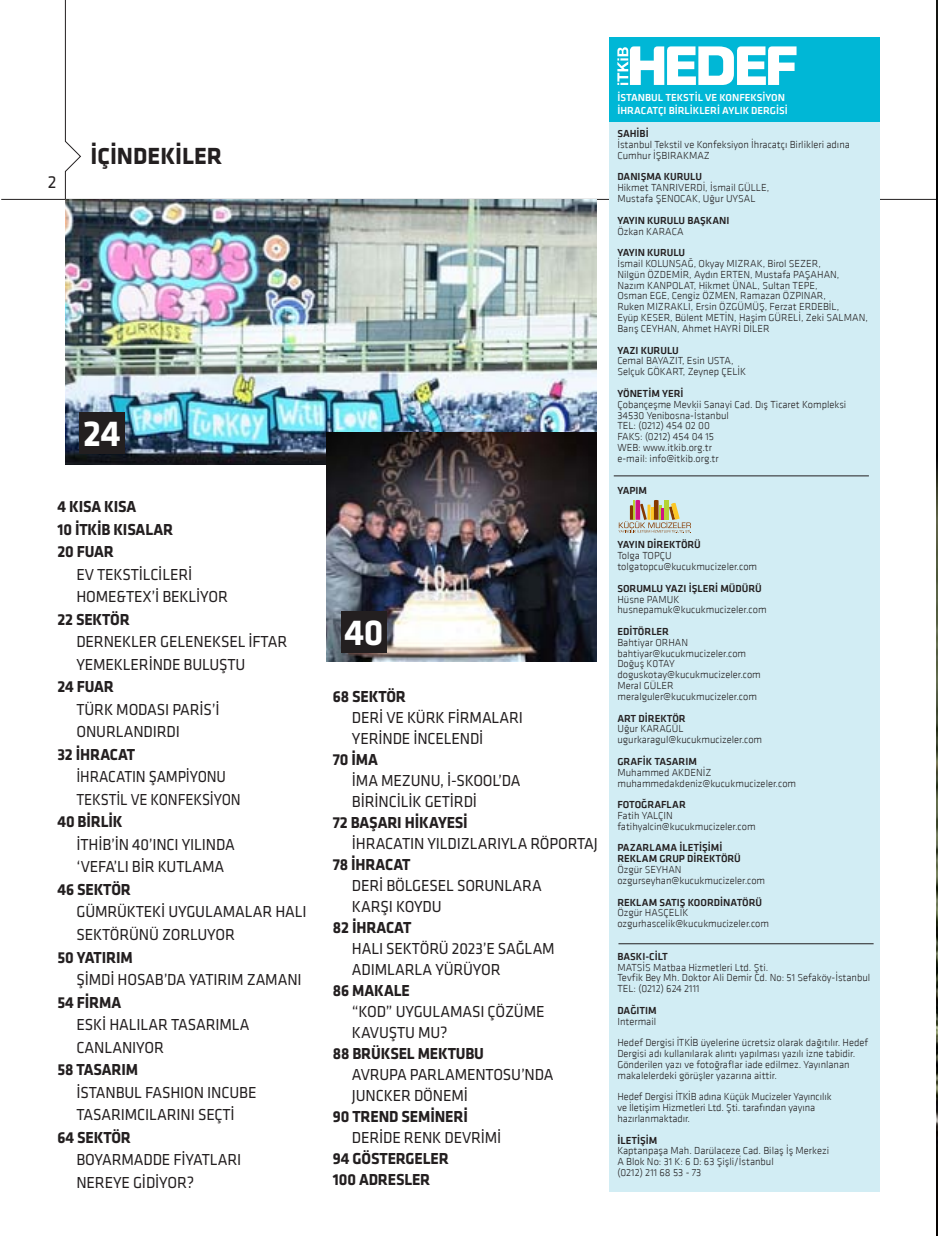
<style>
.page{position:relative;width:938px;height:1236px;background:#fff}
.page>*{position:absolute;margin:0;border:0;box-sizing:border-box;transform-origin:0 0}
.t1{font:700 37.5px "Klavika";color:#fff;scale:.95 1}
.t2{font:700 24px "Klavika";color:#231f20}
.t3{font:18px "Klavika";color:#231f20}
.t4{font:16.5px/22.5px "Klavika";letter-spacing:-.01em;color:#231f20;scale:.95 1}
.t5{font:700 16.5px "Klavika";letter-spacing:-.01em;color:#231f20;scale:.95 1}
.t6{font:16.5px "Klavika";letter-spacing:-.01em;color:#231f20;scale:.91 1}
.t7{font:300 10.5px/10.8px "Klavika";color:#231f20}
.t8{font:500 10.5px "Klavika";color:#231f20}
.t9{font:500 10.5px/12px "Klavika";color:#fff}
</style>
<div class="page">
<svg style="left:65px;top:0;width:16px;height:199px"></svg>
<hr style="left:1px;top:199px;width:936px;height:1px;background:#231f20">
<div style="left:609px;top:37px;width:270px;height:1155px;background:#d2edf4"></div>
<div style="left:609px;top:37px;width:270px;height:85px;background:#00b7d6"></div>
<svg style="left:617px;top:46px;width:179px;height:39px"></svg>
<hr style="left:614px;top:475px;width:255px;height:1px;background:#231f20">
<hr style="left:618px;top:943px;width:256px;height:1px;background:#231f20">
<svg style="left:618px;top:500px;width:73px;height:33px"></svg>
<img style="left:937px;top:2px;width:1px;height:1231px">
<img style="left:65px;top:200px;width:532px;height:265px">
<img style="left:326px;top:433px;width:271px;height:228px">
<div style="left:79px;top:412px;width:46px;height:41px;background:#231f20"></div>
<div style="left:341px;top:611px;width:45px;height:42px;background:#231f20"></div>
<p class="t3" style="left:48px;top:172px;width:10px">2</p>
<h2 class="t2" style="left:91px;top:142px;width:133px">İÇİNDEKİLER</h2>
<p class="t1" style="left:83px;top:413px;width:41px">24</p>
<p class="t5" style="left:57px;top:498px;width:85px">4 KISA KISA</p>
<p class="t5" style="left:57px;top:520px;width:123px">10 İTKİB KISALAR</p>
<p class="t5" style="left:57px;top:543px;width:61px">20 FUAR</p>
<p class="t4" style="left:76px;top:563px;width:123px">EV TEKSTİLCİLERİ</p>
<p class="t4" style="left:76px;top:586px;width:161px">HOME&amp;TEX’İ BEKLİYOR</p>
<p class="t5" style="left:57px;top:610px;width:78px">22 SEKTÖR</p>
<p class="t4" style="left:76px;top:631px;width:223px">DERNEKLER GELENEKSEL İFTAR<br>YEMEKLERİNDE BULUŞTU</p>
<p class="t5" style="left:57px;top:678px;width:61px">24 FUAR</p>
<p class="t4" style="left:76px;top:698px;width:152px">TÜRK MODASI PARİS’İ<br>ONURLANDIRDI</p>
<p class="t5" style="left:57px;top:745px;width:83px">32 İHRACAT</p>
<p class="t6" style="left:76px;top:768px;width:166px">İHRACATIN ŞAMPİYONU</p>
<p class="t6" style="left:76px;top:790px;width:182px">TEKSTİL VE KONFEKSİYON</p>
<p class="t5" style="left:57px;top:813px;width:70px">40 BİRLİK</p>
<p class="t4" style="left:76px;top:833px;width:168px">İTHİB’İN 40’INCI YILINDA</p>
<p class="t4" style="left:76px;top:856px;width:157px">‘VEFA’LI BİR KUTLAMA</p>
<p class="t5" style="left:57px;top:880px;width:79px">46 SEKTÖR</p>
<p class="t4" style="left:76px;top:901px;width:244px">GÜMRÜKTEKİ UYGULAMALAR HALI<br>SEKTÖRÜNÜ ZORLUYOR</p>
<p class="t5" style="left:57px;top:948px;width:81px">50 YATIRIM</p>
<p class="t4" style="left:76px;top:968px;width:239px">ŞİMDİ HOSAB’DA YATIRIM ZAMANI</p>
<p class="t5" style="left:57px;top:993px;width:69px">54 FİRMA</p>
<p class="t4" style="left:76px;top:1013px;width:184px">ESKİ HALILAR TASARIMLA<br>CANLANIYOR</p>
<p class="t5" style="left:57px;top:1060px;width:86px">58 TASARIM</p>
<p class="t4" style="left:76px;top:1081px;width:191px">İSTANBUL FASHION INCUBE<br>TASARIMCILARINI SEÇTİ</p>
<p class="t5" style="left:57px;top:1128px;width:79px">64 SEKTÖR</p>
<p class="t4" style="left:76px;top:1148px;width:175px">BOYARMADDE FİYATLARI</p>
<p class="t4" style="left:76px;top:1171px;width:125px">NEREYE GİDİYOR?</p>
<p class="t1" style="left:344px;top:612px;width:43px">40</p>
<p class="t5" style="left:333px;top:687px;width:78px">68 SEKTÖR</p>
<p class="t4" style="left:352px;top:706px;width:182px">DERİ VE KÜRK FİRMALARI</p>
<p class="t4" style="left:352px;top:727px;width:140px">YERİNDE İNCELENDİ</p>
<p class="t5" style="left:333px;top:750px;width:49px">70 İMA</p>
<p class="t4" style="left:352px;top:769px;width:179px">İMA MEZUNU, İ-SKOOL’DA</p>
<p class="t4" style="left:352px;top:790px;width:133px">BİRİNCİLİK GETİRDİ</p>
<p class="t5" style="left:333px;top:813px;width:144px">72 BAŞARI HİKAYESİ</p>
<p class="t4" style="left:352px;top:832px;width:260px">İHRACATIN YILDIZLARIYLA RÖPORTAJ</p>
<p class="t5" style="left:333px;top:855px;width:83px">78 İHRACAT</p>
<p class="t4" style="left:352px;top:874px;width:201px">DERİ BÖLGESEL SORUNLARA</p>
<p class="t4" style="left:352px;top:895px;width:96px">KARŞI KOYDU</p>
<p class="t5" style="left:333px;top:918px;width:84px">82 İHRACAT</p>
<p class="t4" style="left:352px;top:937px;width:215px">HALI SEKTÖRÜ 2023’E SAĞLAM</p>
<p class="t4" style="left:352px;top:958px;width:158px">ADIMLARLA YÜRÜYOR</p>
<p class="t5" style="left:333px;top:981px;width:82px">86 MAKALE</p>
<p class="t4" style="left:352px;top:1000px;width:204px">“KOD” UYGULAMASI ÇÖZÜME</p>
<p class="t4" style="left:352px;top:1021px;width:102px">KAVUŞTU MU?</p>
<p class="t5" style="left:333px;top:1044px;width:161px">88 BRÜKSEL MEKTUBU</p>
<p class="t4" style="left:352px;top:1063px;width:214px">AVRUPA PARLAMENTOSU’NDA</p>
<p class="t4" style="left:352px;top:1084px;width:124px">JUNCKER DÖNEMİ</p>
<p class="t5" style="left:333px;top:1107px;width:144px">90 TREND SEMİNERİ</p>
<p class="t4" style="left:352px;top:1126px;width:159px">DERİDE RENK DEVRİMİ</p>
<p class="t5" style="left:333px;top:1149px;width:123px">94 GÖSTERGELER</p>
<p class="t5" style="left:333px;top:1170px;width:104px">100 ADRESLER</p>
<p class="t9" style="left:617px;top:92px;width:172px">İSTANBUL TEKSTİL VE KONFEKSİYON<br>İHRACATÇI BİRLİKLERİ AYLIK DERGİSİ</p>
<p class="t8" style="left:617px;top:128px;width:33px">SAH‹B‹</p>
<p class="t7" style="left:617px;top:139px;width:234px">‹stanbul Tekstil ve Konfeksiyon ‹hracatç› Birlikleri ad›na</p>
<p class="t7" style="left:617px;top:150px;width:94px">Cumhur İŞBIRAKMAZ</p>
<p class="t8" style="left:617px;top:171px;width:86px">DANIŞMA KURULU</p>
<p class="t7" style="left:617px;top:182px;width:153px">Hikmet TANRIVERD‹, ‹smail GÜLLE,</p>
<p class="t7" style="left:617px;top:193px;width:140px">Mustafa ŞENOCAK, Uğur UYSAL</p>
<p class="t8" style="left:617px;top:214px;width:114px">YAYIN KURULU BAŞKANI</p>
<p class="t7" style="left:617px;top:226px;width:68px">Özkan KARACA</p>
<p class="t8" style="left:617px;top:247px;width:69px">YAYIN KURULU</p>
<p class="t7" style="left:617px;top:258px;width:205px">İsmail KOLUNSAĞ, Okyay MIZRAK, Birol SEZER,</p>
<p class="t7" style="left:617px;top:269px;width:224px">Nilgün ÖZDEMİR, Aydın ERTEN, Mustafa PAŞAHAN,</p>
<p class="t7" style="left:617px;top:280px;width:202px">Nazım KANPOLAT, Hikmet ÜNAL, Sultan TEPE,</p>
<p class="t7" style="left:617px;top:290px;width:210px">Osman EGE, Cengiz ÖZMEN, Ramazan ÖZPINAR,</p>
<p class="t7" style="left:617px;top:301px;width:223px">Ruken MIZRAKLI, Ersin ÖZGÜMÜŞ, Ferzat ERDEBİL,</p>
<p class="t7" style="left:617px;top:312px;width:252px">Eyüp KESER, Bülent METİN, Haşim GÜRELİ, Zeki SALMAN,<br>Barış CEYHAN, Ahmet HAYRİ DİLER</p>
<p class="t8" style="left:617px;top:344px;width:63px">YAZI KURULU</p>
<p class="t7" style="left:617px;top:355px;width:118px">Cemal BAYAZIT, Esin USTA,</p>
<p class="t7" style="left:617px;top:366px;width:130px">Selçuk GÖKART, Zeynep ÇELİK</p>
<p class="t8" style="left:617px;top:387px;width:68px">YÖNETİM YERİ</p>
<p class="t7" style="left:617px;top:399px;width:230px">Çobançeşme Mevkii Sanayi Cad. D›ş Ticaret Kompleksi</p>
<p class="t7" style="left:617px;top:409px;width:113px">34530 Yenibosna-‹stanbul</p>
<p class="t7" style="left:617px;top:420px;width:94px">TEL: (0212) 454 02 00</p>
<p class="t7" style="left:617px;top:431px;width:98px">FAKS: (0212) 454 04 15</p>
<p class="t7" style="left:617px;top:442px;width:96px">WEB: www.itkib.org.tr</p>
<p class="t7" style="left:617px;top:453px;width:103px">e-mail: info@itkib.org.tr</p>
<p class="t8" style="left:617px;top:485px;width:31px">YAPIM</p>
<p class="t8" style="left:617px;top:539px;width:85px">YAYIN DİREKTÖRÜ</p>
<p class="t7" style="left:617px;top:550px;width:56px">Tolga TOPÇU</p>
<p class="t7" style="left:617px;top:561px;width:141px">tolgatopcu@kucukmucizeler.com</p>
<p class="t8" style="left:617px;top:582px;width:146px">SORUMLU YAZI İŞLERİ MÜDÜRÜ</p>
<p class="t7" style="left:617px;top:593px;width:63px">Hüsne PAMUK</p>
<p class="t7" style="left:617px;top:604px;width:151px">husnepamuk@kucukmucizeler.com</p>
<p class="t8" style="left:617px;top:625px;width:53px">EDİTÖRLER</p>
<p class="t7" style="left:617px;top:637px;width:72px">Bahtiyar ORHAN</p>
<p class="t7" style="left:617px;top:647px;width:130px">bahtiyar@kucukmucizeler.com</p>
<p class="t7" style="left:617px;top:658px;width:59px">Doğuş K0TAY</p>
<p class="t7" style="left:617px;top:669px;width:145px">doguskotay@kucukmucizeler.com</p>
<p class="t7" style="left:617px;top:680px;width:58px">Meral GÜLER</p>
<p class="t7" style="left:617px;top:691px;width:141px">meralguler@kucukmucizeler.com</p>
<p class="t8" style="left:617px;top:712px;width:70px">ART DİREKTÖR</p>
<p class="t7" style="left:617px;top:723px;width:68px">Uğur KARAGÜL</p>
<p class="t7" style="left:617px;top:734px;width:146px">ugurkaragul@kucukmucizeler.com</p>
<p class="t8" style="left:617px;top:755px;width:81px">GRAFİK TASARIM</p>
<p class="t7" style="left:617px;top:766px;width:95px">Muhammed AKDENİZ</p>
<p class="t7" style="left:617px;top:777px;width:180px">muhammedakdeniz@kucukmucizeler.com</p>
<p class="t8" style="left:617px;top:798px;width:70px">FOTOĞRAFLAR</p>
<p class="t7" style="left:617px;top:810px;width:57px">Fatih YALÇIN</p>
<p class="t7" style="left:617px;top:821px;width:140px">fatihyalcin@kucukmucizeler.com</p>
<p class="t8" style="left:617px;top:842px;width:107px">PAZARLAMA İLETİŞİMİ</p>
<p class="t8" style="left:617px;top:853px;width:125px">REKLAM GRUP DİREKTÖRÜ</p>
<p class="t7" style="left:617px;top:864px;width:66px">Özgür SEYHAN</p>
<p class="t7" style="left:617px;top:875px;width:149px">ozgurseyhan@kucukmucizeler.com</p>
<p class="t8" style="left:617px;top:896px;width:146px">REKLAM SATIŞ KOORDİNATÖRÜ</p>
<p class="t7" style="left:617px;top:907px;width:72px">Özgür HASÇELİK</p>
<p class="t7" style="left:617px;top:918px;width:153px">ozgurhascelik@kucukmucizeler.com</p>
<p class="t8" style="left:617px;top:950px;width:52px">BASKI-CİLT</p>
<p class="t7" style="left:617px;top:961px;width:152px">MATSİS Matbaa Hizmetleri Ltd. Şti.</p>
<p class="t7" style="left:617px;top:972px;width:254px">Tevfik Bey Mh. Doktor Ali Demir Cd. No: 51 Sefaköy-İstanbul</p>
<p class="t7" style="left:617px;top:983px;width:84px">TEL: (0212) 624 2111</p>
<p class="t8" style="left:617px;top:1004px;width:41px">DAĞITIM</p>
<p class="t7" style="left:617px;top:1015px;width:40px">Intermail</p>
<p class="t7" style="left:617px;top:1037px;width:252px">Hedef Dergisi ‹TK‹B üyelerine ücretsiz olarak dağ›t›l›r. Hedef Dergisi ad› kullan›larak al›nt› yap›lmas› yaz›l› izne tabidir.<br>Gönderilen yaz› ve fotoğraflar iade edilmez. Yay›nlanan makalelerdeki görüşler yazar›na aittir.</p>
<p class="t7" style="left:617px;top:1091px;width:216px">Hedef Dergisi ‹TK‹B ad›na Küçük Mucizeler Yay›nc›l›k ve ‹letişim Hizmetleri Ltd. Şti. taraf›ndan yay›na haz›rlanmaktad›r.</p>
<p class="t8" style="left:617px;top:1134px;width:41px">İLETİŞİM</p>
<p class="t7" style="left:617px;top:1145px;width:213px">Kaptanpaşa Mah. Darülaceze Cad. Bilaş İş Merkezi</p>
<p class="t7" style="left:617px;top:1156px;width:158px">A Blok No: 31 K: 6 D: 63 Şişli/İstanbul</p>
<p class="t7" style="left:617px;top:1167px;width:86px">(0212) 211 68 53 - 73</p>
</div>
